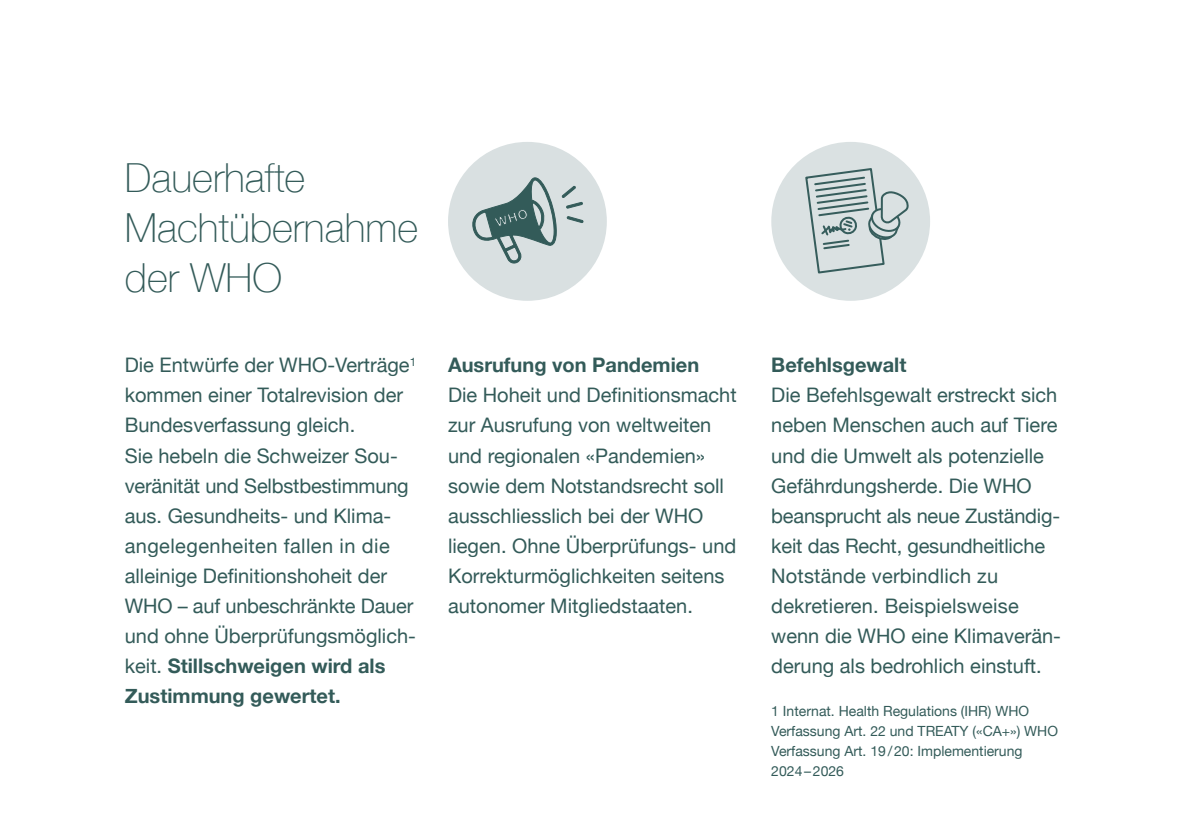
<style>
.page{position:relative;width:1191px;height:840px;background:#fff}
.page>*{position:absolute;margin:0;border:0;box-sizing:border-box;transform-origin:0 0}
.t1{font:100 40px/50px "Helvetica Neue";color:#335b59}
.t2{font:20px/30px "Helvetica Neue";color:#335b59}
.t3{font:700 20px "Helvetica Neue";color:#335b59}
.t4{font:14px/20px "Helvetica Neue";color:#335b59}
.s1{font-weight:700}
</style>
<div class="page">
<div style="left:448px;top:142px;width:159px;height:158px;background:#d9e0e1;border-radius:50%"></div>
<svg style="left:562px;top:186px;width:20px;height:22px"></svg>
<svg style="left:567px;top:216px;width:16px;height:7px"></svg>
<svg style="left:472px;top:177px;width:84px;height:86px"></svg>
<div style="left:771px;top:142px;width:159px;height:158px;background:#dae1e2;border-radius:50%"></div>
<svg style="left:805px;top:168px;width:104px;height:106px"></svg>
<h1 class="t1" style="left:125px;top:151px;width:295px">Dauerhafte<br>Machtübernahme der WHO</h1>
<p class="t2" style="left:125px;top:351px;width:293px">Die Entwürfe der WHO-Verträge<sup>1 </sup>kommen einer Totalrevision der<br>Bundesverfassung gleich.<br>Sie hebeln die Schweizer Sou&shy;veränität und Selbstbestimmung aus. Gesundheits- und Klima&shy;angelegenheiten fallen in die alleinige Definitionshoheit der<br>WHO – auf unbeschränkte Dauer und ohne Überprüfungsmöglich&shy;keit. <span class="s1">Stillschweigen wird als<br>Zustimmung gewertet.</span></p>
<p class="t3" style="left:448px;top:349px;width:253px">Ausrufung von Pandemien</p>
<p class="t2" style="left:448px;top:381px;width:290px">Die Hoheit und Definitionsmacht zur Ausrufung von weltweiten und regionalen «Pandemien» sowie dem Notstandsrecht soll ausschliesslich bei der WHO liegen. Ohne Überprüfungs- und<br>Korrekturmöglichkeiten seitens autonomer Mitgliedstaaten.</p>
<p class="t3" style="left:771px;top:349px;width:137px">Befehlsgewalt</p>
<p class="t2" style="left:771px;top:381px;width:291px">Die Befehlsgewalt erstreckt sich neben Menschen auch auf Tiere und die Umwelt als potenzielle<br>Gefährdungsherde. Die WHO beansprucht als neue Zuständig&shy;keit das Recht, gesundheitliche<br>Notstände verbindlich zu dekretieren. Beispielsweise wenn die WHO eine Klimaverän&shy;derung als bedrohlich einstuft.</p>
<p class="t4" style="left:771px;top:701px;width:288px">1 Internat. Health Regulations (IHR) WHO Verfassung Art. 22 und TREATY («CA+») WHO Verfassung Art. 19/20: Implementierung 2024–2026</p>
</div>
